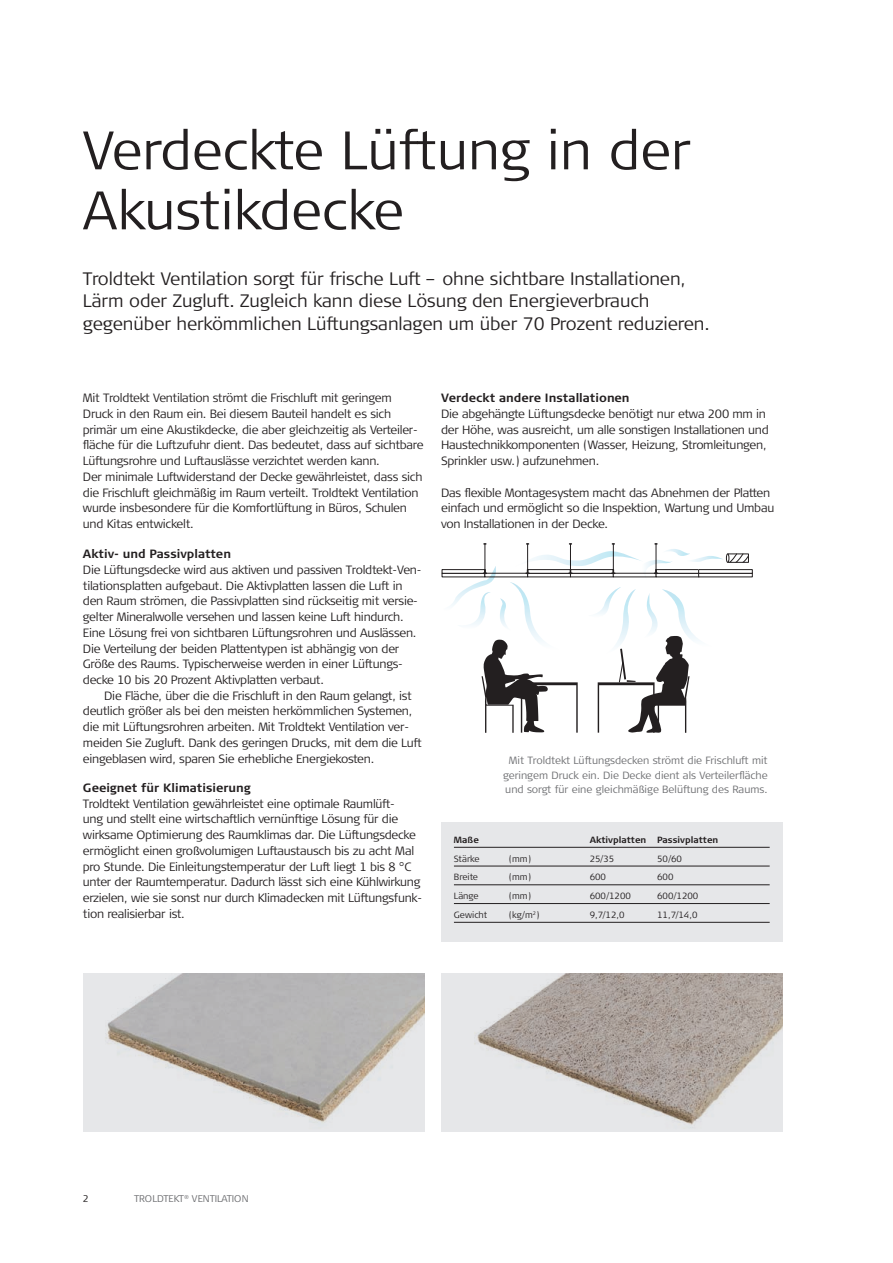
<style>
.page{position:relative;width:893px;height:1263px;background:#fff}
.page>*{position:absolute;margin:0;border:0;box-sizing:border-box;transform-origin:0 0}
.t1{font:300 54px/60px "Signa Column";color:#231f20}
.t2{font:300 18px/22.5px "Signa Column";letter-spacing:-.005em;color:#231f20}
.t3{font:300 12px/15.8px "Signa Column";letter-spacing:-.02em;color:#231f20}
.t4{font:700 12px "Signa Column";color:#231f20}
.t5{font:300 10.5px/14.2px "Signa Column";color:#6c6d70;text-align:center}
.t6{font:300 9.75px "Signa Column";letter-spacing:-.015em;color:#6c6d70}
.t7{font:300 9.75px "Signa Column";color:#231f20}
.t8{font:300 9px "Signa Column";color:#231f20}
.t9{font:700 9px "Signa Column";color:#231f20}
</style>
<div class="page">
<div style="left:441px;top:822px;width:341px;height:119px;background:#e6e7e9"></div>
<div style="left:442px;top:573px;width:43px;height:4px;border:1px solid #231f20"></div>
<div style="left:442px;top:569px;width:43px;height:4px;border:1px solid #231f20"></div>
<div style="left:698px;top:573px;width:55px;height:4px;border:1px solid #231f20"></div>
<div style="left:698px;top:569px;width:55px;height:4px;border:1px solid #231f20"></div>
<svg style="left:443px;top:543px;width:306px;height:190px"></svg>
<img style="left:83px;top:974px;width:341px;height:158px">
<div style="left:441px;top:974px;width:341px;height:158px;background:#e6e7e9"></div>
<img style="left:474px;top:974px;width:308px;height:151px">
<hr style="left:454px;top:847px;width:316px;height:1px;background:#231f20">
<hr style="left:454px;top:866px;width:316px;height:1px;background:#231f20">
<hr style="left:454px;top:884px;width:316px;height:1px;background:#231f20">
<hr style="left:454px;top:903px;width:316px;height:1px;background:#231f20">
<hr style="left:454px;top:922px;width:316px;height:1px;background:#231f20">
<h1 class="t1" style="left:83px;top:121px;width:610px">Verdeckte Lüftung in der<br>Akustikdecke</h1>
<h2 class="t2" style="left:83px;top:267px;width:628px">Troldtekt Ventilation sorgt für frische Luft – ohne sichtbare Installationen,<br>Lärm oder Zugluft. Zugleich kann diese Lösung den Energieverbrauch gegenüber herkömmlichen Lüftungsanlagen um über 70 Prozent reduzieren.</h2>
<p class="t3" style="left:83px;top:390px;width:342px">Mit Troldtekt Ventilation strömt die Frischluft mit geringem Druck in den Raum ein. Bei diesem Bauteil handelt es sich primär um eine Akustikdecke, die aber gleichzeitig als Verteiler&shy;fläche für die Luftzufuhr dient. Das bedeutet, dass auf sichtbare Lüftungsrohre und Luftauslässe verzichtet werden kann.<br>Der minimale Luftwiderstand der Decke gewährleistet, dass sich die Frischluft gleichmäßig im Raum verteilt. Troldtekt Ventilation wurde insbesondere für die Komfortlüftung in Büros, Schulen und Kitas entwickelt.</p>
<p class="t4" style="left:83px;top:547px;width:150px">Aktiv- und Passivplatten</p>
<p class="t3" style="left:83px;top:562px;width:340px">Die Lüftungsdecke wird aus aktiven und passiven Troldtekt-Ven&shy;tilationsplatten aufgebaut. Die Aktivplatten lassen die Luft in den Raum strömen, die Passivplatten sind rückseitig mit versie&shy;gelter Mineralwolle versehen und lassen keine Luft hindurch.<br>Eine Lösung frei von sichtbaren Lüftungsrohren und Auslässen.<br>Die Verteilung der beiden Plattentypen ist abhängig von der Größe des Raums. Typischerweise werden in einer Lüftungs&shy;decke 10 bis 20 Prozent Aktivplatten verbaut.</p>
<p class="t3" style="left:83px;top:688px;width:340px;text-indent:21px">Die Fläche, über die die Frischluft in den Raum gelangt, ist deutlich größer als bei den meisten herkömmlichen Systemen, die mit Lüftungsrohren arbeiten. Mit Troldtekt Ventilation ver&shy;meiden Sie Zugluft. Dank des geringen Drucks, mit dem die Luft eingeblasen wird, sparen Sie erhebliche Energiekosten.</p>
<p class="t4" style="left:83px;top:781px;width:169px">Geeignet für Klimatisierung</p>
<p class="t3" style="left:83px;top:796px;width:341px">Troldtekt Ventilation gewährleistet eine optimale Raumlüft-<br>ung und stellt eine wirtschaftlich vernünftige Lösung für die wirksame Optimierung des Raumklimas dar. Die Lüftungsdecke ermöglicht einen großvolumigen Luftaustausch bis zu acht Mal pro Stunde. Die Einleitungstemperatur der Luft liegt 1 bis 8 °C unter der Raumtemperatur. Dadurch lässt sich eine Kühlwirkung erzielen, wie sie sonst nur durch Klimadecken mit Lüftungsfunk&shy;tion realisierbar ist.</p>
<p class="t4" style="left:441px;top:391px;width:190px">Verdeckt andere Installationen</p>
<p class="t3" style="left:441px;top:406px;width:329px">Die abgehängte Lüftungsdecke benötigt nur etwa 200 mm in der Höhe, was ausreicht, um alle sonstigen Installationen und Haustechnikkomponenten (Wasser, Heizung, Stromleitungen, Sprinkler usw.) aufzunehmen.</p>
<p class="t3" style="left:441px;top:484px;width:335px">Das flexible Montagesystem macht das Abnehmen der Platten einfach und ermöglicht so die Inspektion, Wartung und Umbau von Installationen in der Decke.</p>
<p class="t5" style="left:503px;top:754px;width:266px">Mit Troldtekt Lüftungsdecken strömt die Frischluft mit geringem Druck ein. Die Decke dient als Verteilerfläche und sorgt für eine gleichmäßige Belüftung des Raums.</p>
<p class="t9" style="left:454px;top:834px;width:27px">Maße</p>
<p class="t9" style="left:590px;top:834px;width:130px">Aktivplatten Passivplatten</p>
<p class="t8" style="left:454px;top:853px;width:27px">Stärke</p>
<p class="t8" style="left:509px;top:853px;width:24px">(mm)</p>
<p class="t8" style="left:590px;top:853px;width:26px">25/35</p>
<p class="t8" style="left:657px;top:853px;width:26px">50/60</p>
<p class="t8" style="left:454px;top:872px;width:26px">Breite</p>
<p class="t8" style="left:509px;top:872px;width:24px">(mm)</p>
<p class="t8" style="left:590px;top:872px;width:18px">600</p>
<p class="t8" style="left:657px;top:872px;width:18px">600</p>
<p class="t8" style="left:454px;top:891px;width:26px">Länge</p>
<p class="t8" style="left:509px;top:891px;width:24px">(mm)</p>
<p class="t8" style="left:590px;top:891px;width:43px">600/1200</p>
<p class="t8" style="left:657px;top:891px;width:43px">600/1200</p>
<p class="t8" style="left:454px;top:910px;width:35px">Gewicht</p>
<p class="t8" style="left:509px;top:910px;width:32px">(kg/m<sup>2</sup>)</p>
<p class="t8" style="left:590px;top:910px;width:36px">9,7/12,0</p>
<p class="t8" style="left:657px;top:910px;width:42px">11,7/14,0</p>
<p class="t7" style="left:83px;top:1193px;width:7px">2</p>
<p class="t6" style="left:134px;top:1193px;width:116px">TROLDTEKT<sup>®</sup> VENTILATION</p>
</div>
